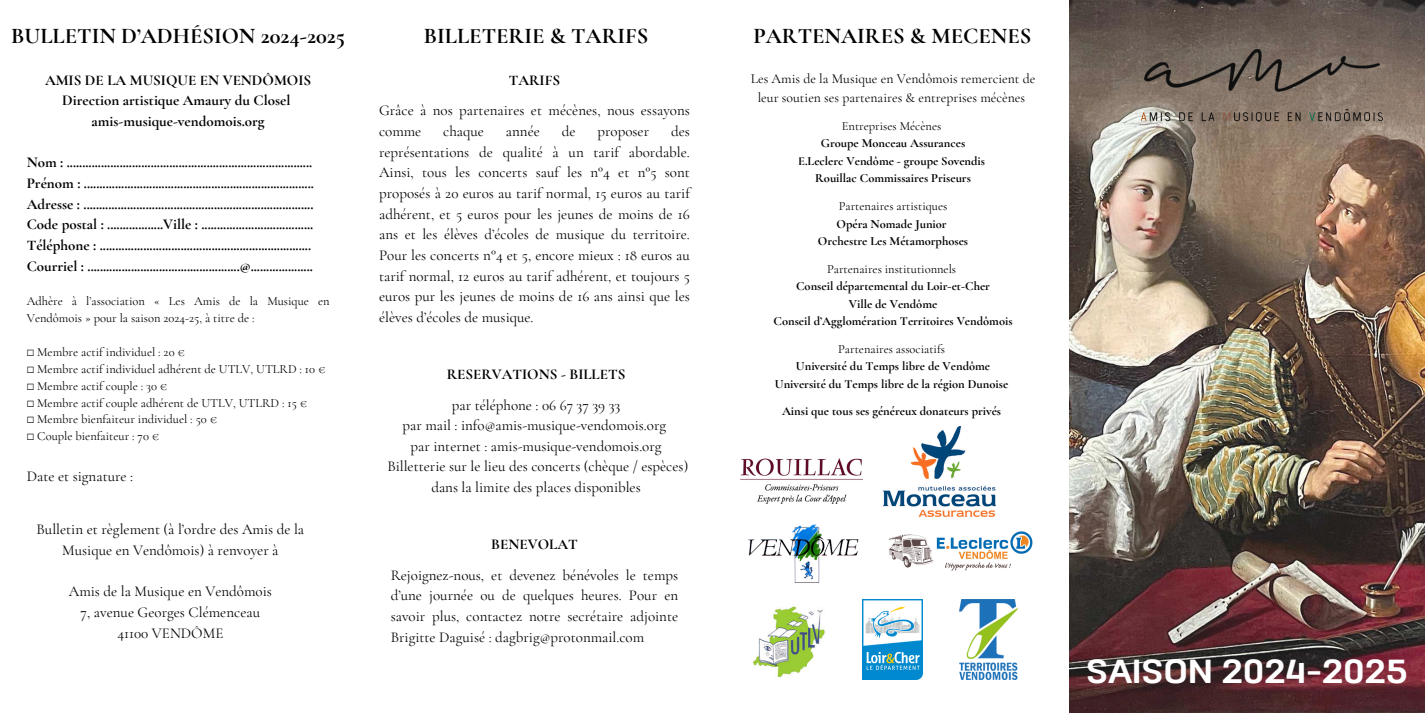
<style>
.page{position:relative;width:1425px;height:713px;background:#fff}
.page>*{position:absolute;margin:0;border:0;box-sizing:border-box;transform-origin:0 0}
.t1{font:600 30px "Petchlamoon";color:#fff}
.t2{font:700 22.5px "Cormorant Garamond";color:#000}
.t3{font:15px/20.6px "Cormorant Garamond";color:#000;text-align:justify}
.t4{font:700 15px/20.6px "Cormorant Garamond";color:#000;text-align:center}
.t5{font:13.75px/18.8px "Cormorant Garamond";color:#000;text-align:center}
.t6{font:12.5px/16.9px "Cormorant Garamond";color:#000}
.t7{font:700 12.5px "Cormorant Garamond";color:#000}
.s1{font-family:"Free Mono"}
</style>
<div class="page">
<img style="left:862px;top:599px;width:60px;height:80px">
<img style="left:862px;top:426px;width:134px;height:91px">
<img style="left:751px;top:612px;width:74px;height:65px">
<img style="left:748px;top:484px;width:141px;height:128px">
<img style="left:959px;top:599px;width:59px;height:80px">
<img style="left:1069px;top:0;width:355px;height:712px">
<img style="left:1139px;top:27px;width:245px;height:122px">
<img style="left:881px;top:527px;width:152px;height:48px">
<img style="left:740px;top:458px;width:122px;height:45px">
<p class="t2" style="left:11px;top:22px;width:335px">BULLETIN D’ADHÉSION 2024-2025</p>
<p class="t4" style="left:45px;top:70px;width:268px">AMIS DE LA MUSIQUE EN VENDÔMOIS<br>Direction artistique Amaury du Closel amis-musique-vendomois.org</p>
<p class="t4" style="left:27px;top:152px;width:289px;text-align:left">Nom : ...............................................................................<br>Prénom : ..........................................................................<br>Adresse : ..........................................................................<br>Code postal : ..................Ville : ....................................<br>Téléphone : ....................................................................<br>Courriel : .................................................@....................</p>
<p class="t6" style="left:27px;top:293px;width:304px">Adhère à l’association « Les Amis de la Musique en<br>Vendômois » pour la saison 2024-25, à titre de :</p>
<p class="t6" style="left:27px;top:343px;width:160px"><span class="s1">☐</span> Membre actif individuel : 20 €</p>
<p class="t6" style="left:27px;top:360px;width:300px"><span class="s1">☐</span> Membre actif individuel adhérent de UTLV, UTLRD : 10 €</p>
<p class="t6" style="left:27px;top:377px;width:142px"><span class="s1">☐</span> Membre actif couple : 30 €</p>
<p class="t6" style="left:27px;top:394px;width:282px"><span class="s1">☐</span> Membre actif couple adhérent de UTLV, UTLRD : 15 €</p>
<p class="t6" style="left:27px;top:411px;width:192px"><span class="s1">☐</span> Membre bienfaiteur individuel : 50 €</p>
<p class="t6" style="left:27px;top:428px;width:134px"><span class="s1">☐</span> Couple bienfaiteur : 70 €</p>
<p class="t3" style="left:27px;top:465px;width:108px">Date et signature :</p>
<p class="t3" style="left:37px;top:519px;width:269px;text-align:center">Bulletin et règlement (à l’ordre des Amis de la<br>Musique en Vendômois) à renvoyer à</p>
<p class="t3" style="left:69px;top:581px;width:204px">Amis de la Musique en Vendômois</p>
<p class="t3" style="left:81px;top:601px;width:181px">7, avenue Georges Clémenceau</p>
<p class="t3" style="left:117px;top:622px;width:107px">41100 VENDÔME</p>
<p class="t2" style="left:423px;top:22px;width:226px">BILLETERIE &amp; TARIFS</p>
<p class="t4" style="left:508px;top:70px;width:53px">TARIFS</p>
<p class="t3" style="left:379px;top:100px;width:312px">Grâce à nos partenaires et mécènes, nous essayons comme</p>
<p class="t3" style="left:443px;top:121px;width:42px">chaque</p>
<p class="t3" style="left:506px;top:121px;width:36px">année</p>
<p class="t3" style="left:561px;top:121px;width:15px">de</p>
<p class="t3" style="left:597px;top:121px;width:53px">proposer</p>
<p class="t3" style="left:379px;top:121px;width:312px;text-indent:292px">des représentations de qualité à un tarif abordable.<br>Ainsi, tous les concerts sauf les n°4 et n°5 sont proposés à 20 euros au tarif normal, 15 euros au tarif adhérent, et 5 euros pour les jeunes de moins de 16 ans et les élèves d’écoles de musique du territoire.<br>Pour les concerts n°4 et 5, encore mieux : 18 euros au tarif normal, 12 euros au tarif adhérent, et toujours 5 euros pur les jeunes de moins de 16 ans ainsi que les élèves d’écoles de musique.</p>
<h4 class="t4" style="left:446px;top:364px;width:180px">RESERVATIONS - BILLETS</h4>
<h5 class="t3" style="left:451px;top:394px;width:170px">par téléphone : 06 67 37 39 33</h5>
<p class="t3" style="left:402px;top:415px;width:265px">par mail : info@amis-musique-vendomois.org</p>
<h5 class="t3" style="left:410px;top:435px;width:252px">par internet : amis-musique-vendomois.org</h5>
<p class="t3" style="left:387px;top:456px;width:302px;text-align:center">Billetterie sur le lieu des concerts (chèque / espèces) dans la limite des places disponibles</p>
<p class="t4" style="left:491px;top:534px;width:88px">BENEVOLAT</p>
<p class="t3" style="left:391px;top:564px;width:289px">Rejoignez-nous, et devenez bénévoles le temps d’une journée ou de quelques heures. Pour en savoir plus, contactez notre secrétaire adjointe Brigitte Daguisé : dagbrig@protonmail.com</p>
<p class="t2" style="left:753px;top:22px;width:279px">PARTENAIRES &amp; MECENES</p>
<p class="t5" style="left:750px;top:69px;width:286px">Les Amis de la Musique en Vendômois remercient de leur soutien ses partenaires &amp; entreprises mécènes</p>
<p class="t6" style="left:841px;top:117px;width:101px">Entreprises Mécènes</p>
<p class="t7" style="left:820px;top:136px;width:146px">Groupe Monceau Assurances</p>
<h5 class="t7" style="left:798px;top:153px;width:188px">E.Leclerc Vendôme - groupe Sovendis</h5>
<p class="t7" style="left:815px;top:171px;width:157px">Rouillac Commissaires Priseurs</p>
<p class="t6" style="left:838px;top:197px;width:110px">Partenaires artistiques</p>
<p class="t7" style="left:836px;top:216px;width:112px">Opéra Nomade Junior</p>
<h1 class="t7" style="left:817px;top:233px;width:152px">Orchestre Les Métamorphoses</h1>
<h2 class="t6" style="left:826px;top:260px;width:131px">Partenaires institutionnels</h2>
<h3 class="t7" style="left:796px;top:278px;width:195px">Conseil départemental du Loir-et-Cher</h3>
<h4 class="t7" style="left:848px;top:296px;width:90px">Ville de Vendôme</h4>
<p class="t7" style="left:773px;top:313px;width:240px">Conseil d’Agglomération Territoires Vendômois</p>
<p class="t6" style="left:838px;top:340px;width:108px">Partenaires associatifs</p>
<p class="t7" style="left:795px;top:358px;width:196px">Université du Temps libre de Vendôme</p>
<p class="t7" style="left:774px;top:376px;width:235px">Université du Temps libre de la région Dunoise</p>
<p class="t7" style="left:782px;top:403px;width:220px">Ainsi que tous ses généreux donateurs privés</p>
<p class="t1" style="left:1085px;top:655px;width:323px">SAISON 2024-2025</p>
</div>
